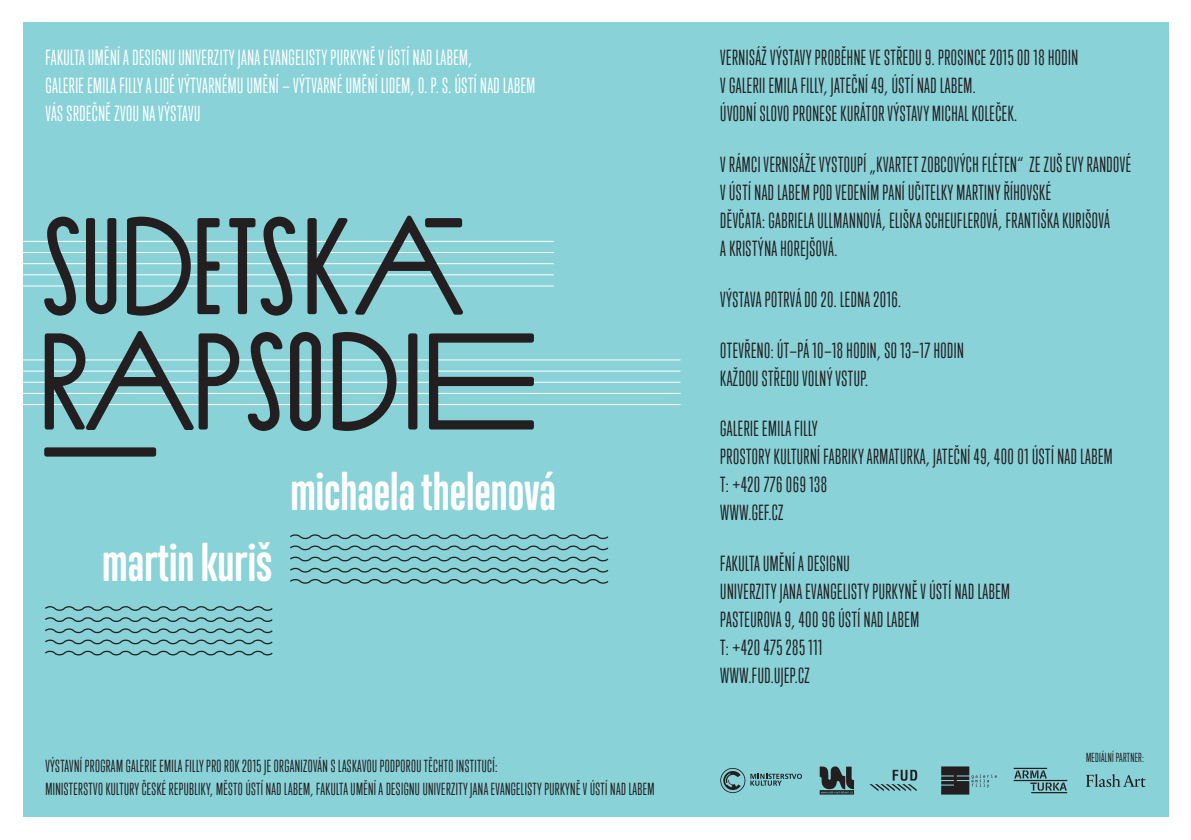
<style>
.page{position:relative;width:1191px;height:840px;background:#fff}
.page>*{position:absolute;margin:0;border:0;box-sizing:border-box;transform-origin:0 0}
.t1{font:700 50px "Trump Soft Pro";color:#fff}
.t2{font:20px/28px "Trump Soft Pro";letter-spacing:.025em;color:#231f20}
.t3{font:20px/28px "Trump Soft Pro";letter-spacing:.025em;color:#fff}
.t4{font:16px "Trump Soft Pro";letter-spacing:.025em;color:#231f20}
.t5{font:12px "Trump Soft Pro";letter-spacing:.025em;color:#231f20}
</style>
<div class="page">
<div style="left:23px;top:23px;width:1145px;height:793px;background:#88d2d8"></div>
<svg style="left:819px;top:766px;width:35px;height:28px"></svg>
<svg style="left:869px;top:769px;width:48px;height:21px"></svg>
<svg style="left:720px;top:768px;width:82px;height:24px"></svg>
<svg style="left:941px;top:766px;width:55px;height:28px"></svg>
<svg style="left:1013px;top:767px;width:54px;height:24px"></svg>
<svg style="left:1086px;top:774px;width:59px;height:12px"></svg>
<hr style="left:0;top:241px;width:554px;height:1px;background:#fff">
<hr style="left:0;top:252px;width:554px;height:1px;background:#fff">
<hr style="left:0;top:263px;width:554px;height:1px;background:#fff">
<hr style="left:0;top:274px;width:554px;height:1px;background:#fff">
<hr style="left:0;top:285px;width:554px;height:1px;background:#fff">
<hr style="left:0;top:359px;width:680px;height:1px;background:#fff">
<hr style="left:0;top:370px;width:680px;height:1px;background:#fff">
<hr style="left:0;top:381px;width:680px;height:1px;background:#fff">
<hr style="left:0;top:392px;width:680px;height:1px;background:#fff">
<hr style="left:0;top:404px;width:680px;height:1px;background:#fff">
<svg style="left:45px;top:331px;width:489px;height:99px"></svg>
<svg style="left:44px;top:215px;width:419px;height:100px"></svg>
<svg style="left:425px;top:218px;width:37px;height:9px"></svg>
<svg style="left:44px;top:447px;width:112px;height:9px"></svg>
<svg style="left:290px;top:534px;width:319px;height:50px"></svg>
<svg style="left:45px;top:606px;width:228px;height:50px"></svg>
<p class="t3" style="left:45px;top:44px;width:491px">FAKULTA UMĚNÍ A DESIGNU UNIVERZITY JANA EVANGELISTY PURKYNĚ V ÚSTÍ NAD LABEM,<br>GALERIE EMILA FILLY A LIDÉ VÝTVARNÉMU UMĚNÍ — VÝTVARNÉ UMĚNÍ LIDEM, O. P. S. ÚSTÍ NAD LABEM<br>VÁS SRDEČNĚ ZVOU NA VÝSTAVU</p>
<p class="t1" style="left:102px;top:531px;width:171px">martin kuriš</p>
<p class="t1" style="left:290px;top:460px;width:267px">michaela thelenová</p>
<p class="t4" style="left:45px;top:756px;width:453px">VÝSTAVNÍ PROGRAM GALERIE EMILA FILLY PRO ROK 2015 JE ORGANIZOVÁN S LASKAVOU PODPOROU TĚCHTO INSTITUCÍ:</p>
<p class="t4" style="left:45px;top:779px;width:610px">MINISTERSTVO KULTURY ČESKÉ REPUBLIKY, MĚSTO ÚSTÍ NAD LABEM, FAKULTA UMĚNÍ A DESIGNU UNIVERZITY JANA EVANGELISTY PURKYNĚ V ÚSTÍ NAD LABEM</p>
<p class="t2" style="left:720px;top:44px;width:359px">VERNISÁŽ VÝSTAVY PROBĚHNE VE STŘEDU 9. PROSINCE 2015 OD 18 HODIN<br>V GALERII EMILA FILLY, JATEČNÍ 49, ÚSTÍ NAD LABEM.<br>ÚVODNÍ SLOVO PRONESE KURÁTOR VÝSTAVY MICHAL KOLEČEK.</p>
<p class="t2" style="left:720px;top:151px;width:412px">V RÁMCI VERNISÁŽE VYSTOUPÍ „KVARTET ZOBCOVÝCH FLÉTEN“ ZE ZUŠ EVY RANDOVÉ V ÚSTÍ NAD LABEM POD VEDENÍM PANÍ UČITELKY MARTINY ŘÍHOVSKÉ<br>DĚVČATA: GABRIELA ULLMANNOVÁ, ELIŠKA SCHEUFLEROVÁ, FRANTIŠKA KURIŠOVÁ<br>A KRISTÝNA HOREJŠOVÁ.</p>
<p class="t2" style="left:720px;top:285px;width:182px">VÝSTAVA POTRVÁ DO 20. LEDNA 2016.</p>
<p class="t2" style="left:720px;top:336px;width:245px">OTEVŘENO: ÚT—PÁ 10—18 HODIN, SO 13—17 HODIN<br>KAŽDOU STŘEDU VOLNÝ VSTUP.</p>
<p class="t2" style="left:720px;top:415px;width:394px">GALERIE EMILA FILLY<br>PROSTORY KULTURNÍ FABRIKY ARMATURKA, JATEČNÍ 49, 400 01 ÚSTÍ NAD LABEM<br>T: +420 776 069 138<br>WWW.GEF.CZ</p>
<p class="t2" style="left:720px;top:549px;width:291px">FAKULTA UMĚNÍ A DESIGNU<br>UNIVERZITY JANA EVANGELISTY PURKYNĚ V ÚSTÍ NAD LABEM<br>PASTEUROVA 9, 400 96 ÚSTÍ NAD LABEM<br>T: +420 475 285 111<br>WWW.FUD.UJEP.CZ</p>
<p class="t5" style="left:1086px;top:749px;width:59px">MEDIÁLNÍ PARTNER:</p>
</div>
